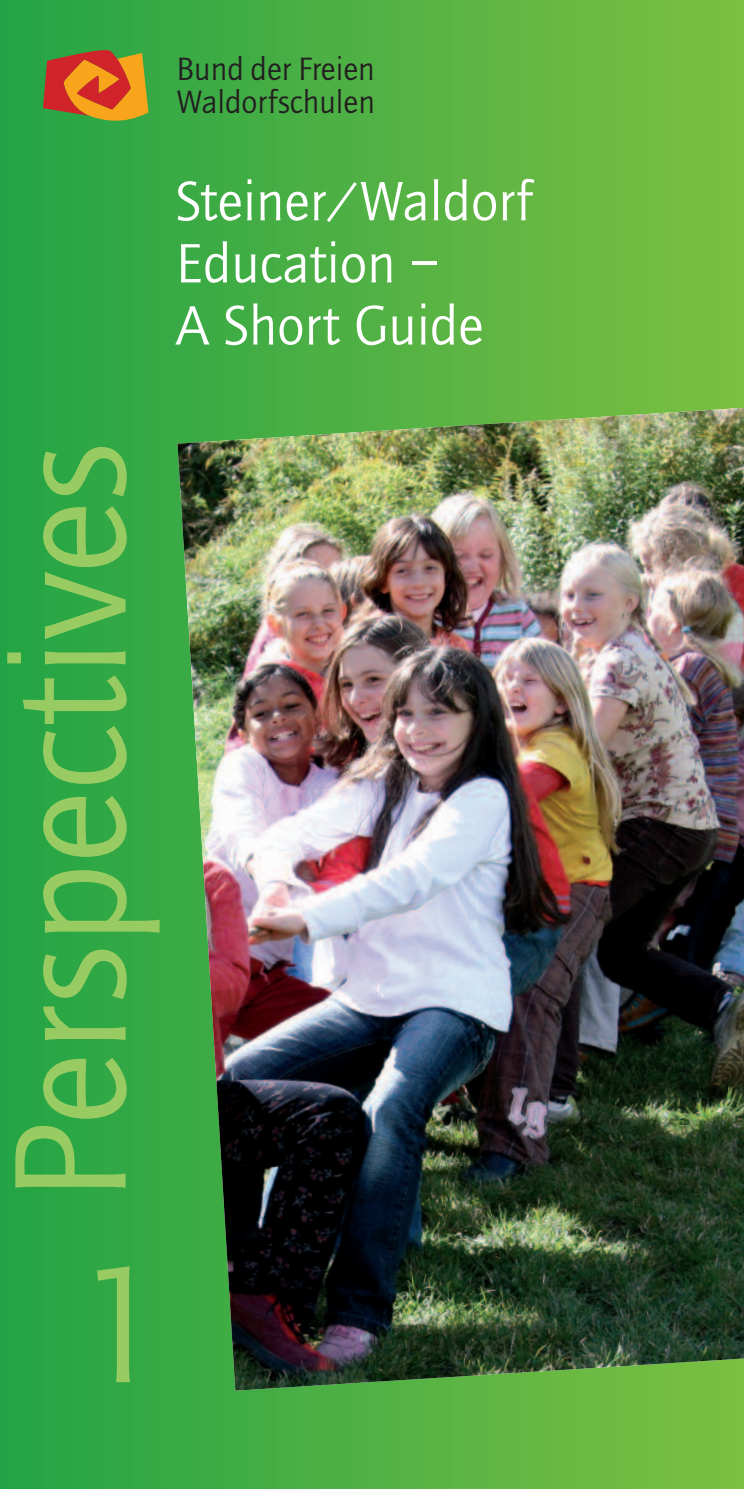
<style>
.page{position:relative;width:745px;height:1489px;background:#fff}
.page>*{position:absolute;margin:0;border:0;box-sizing:border-box;transform-origin:0 0}
.t1{font:169.5px "Quay Sans";color:#98cc63}
.t2{font:165px "Quay Sans";color:#98cc63}
.t3{font:57.25px/62px "Quay Sans";color:#fff}
.t4{font:33.5px/33.5px "Quay Sans";color:#231f20}
</style>
<div class="page">
<div style="left:0;top:1px;width:742px;height:1487px;background:linear-gradient(to right,#23a346,#7dc042)"></div>
<svg style="left:43px;top:50px;width:105px;height:76px;background:#b8732a"></svg>
<img style="left:177px;top:405px;width:565px;height:985px">
<p class="t4" style="left:176px;top:53px;width:200px">Bund der Freien<br>Waldorfschulen</p>
<p class="t3" style="left:175px;top:171px;width:358px">Steiner/Waldorf<br>Education –<br>A Short Guide</p>
<h2 class="t2" style="left:-19px;top:1202px;width:761px;rotate:-90deg">Perspectives</h2>
<h1 class="t1" style="left:76px;top:1233px;width:92px">1</h1>
</div>
